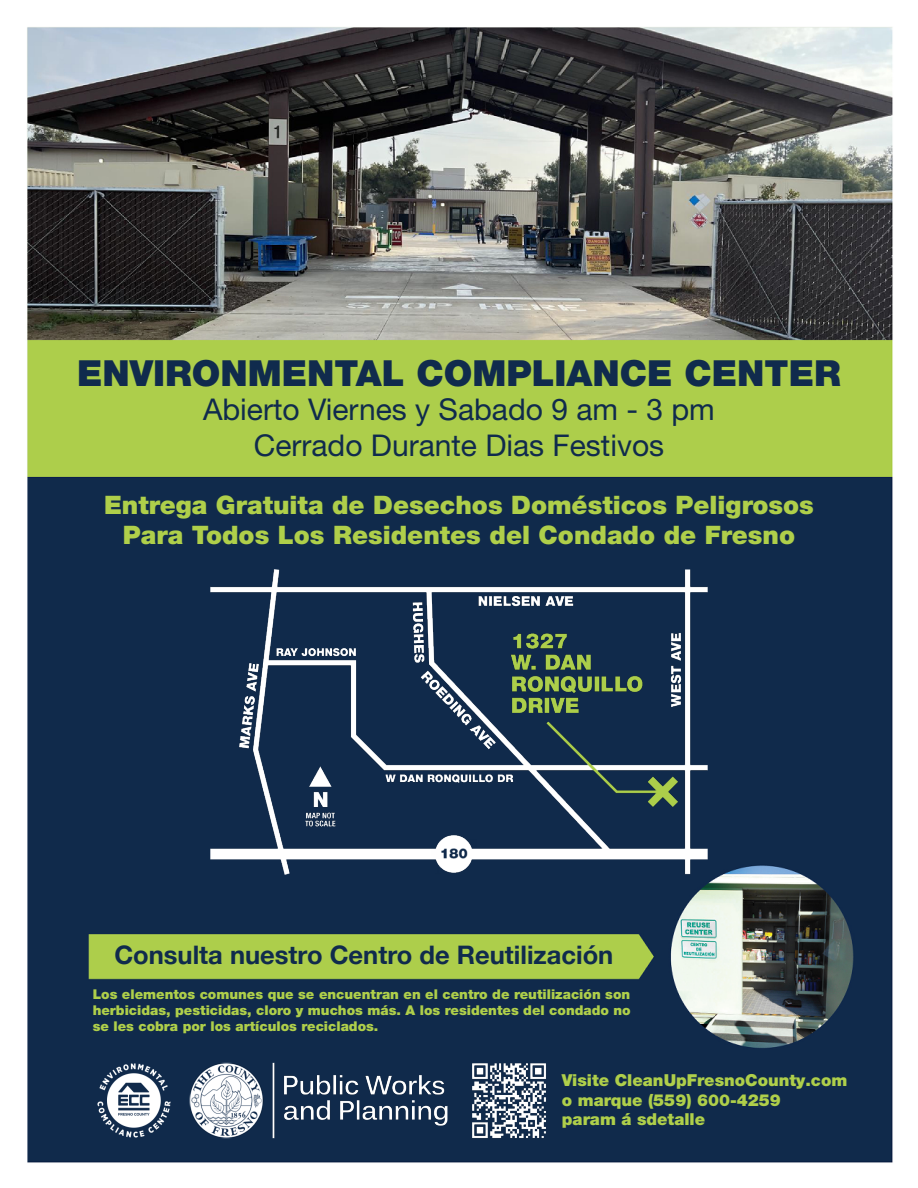
<style>
.page{position:relative;width:918px;height:1188px;background:#fff}
.page>*{position:absolute;margin:0;border:0;box-sizing:border-box;transform-origin:0 0}
.t1{font:900 36px "Helvetica Neue LT Pro";color:#102b4d}
.P1{font:30px "Helvetica Neue LT Pro";color:#102b4d}
.P2{font:900 25.5px "Helvetica Neue LT Pro";color:#afcf4a}
.P3{font:700 25.5px "Helvetica Neue LT Pro";color:#102b4d}
.P5{font:900 16.5px "Helvetica Neue LT Pro";color:#afcf4a}
.P4{font:900 13.5px/16.2px "Helvetica Neue LT Pro";color:#afcf4a;text-align:justify}
</style>
<div class="page">
<img style="left:27px;top:27px;width:866px;height:1136px">
<img style="left:206px;top:566px;width:507px;height:311px">
<img style="left:96px;top:1063px;width:76px;height:75px">
<img style="left:187px;top:1063px;width:262px;height:75px">
<img style="left:472px;top:1063px;width:75px;height:75px">
<h1 class="t1" style="left:77px;top:351px;width:765px">ENVIRONMENTAL COMPLIANCE CENTER</h1>
<p class="P1" style="left:203px;top:390px;width:513px">Abierto Viernes y Sabado 9 am - 3 pm</p>
<p class="P1" style="left:254px;top:426px;width:412px">Cerrado Durante Dias Festivos</p>
<p class="P2" style="left:104px;top:489px;width:711px">Entrega Gratuita de Desechos Domésticos Peligrosos</p>
<p class="P2" style="left:123px;top:520px;width:674px">Para Todos Los Residentes del Condado de Fresno</p>
<p class="P3" style="left:114px;top:940px;width:501px">Consulta nuestro Centro de Reutilización</p>
<p class="P4" style="left:93px;top:986px;width:540px">Los elementos comunes que se encuentran en el centro de reutilización son herbicidas, pesticidas, cloro y muchos más. A los residentes del condado no se les cobra por los artículos reciclados.</p>
<p class="P5" style="left:562px;top:1070px;width:287px">Visite CleanUpFresnoCounty.com</p>
<p class="P5" style="left:562px;top:1090px;width:221px">o marque (559) 600-4259</p>
<p class="P5" style="left:562px;top:1110px;width:145px">param á sdetalle</p>
</div>
